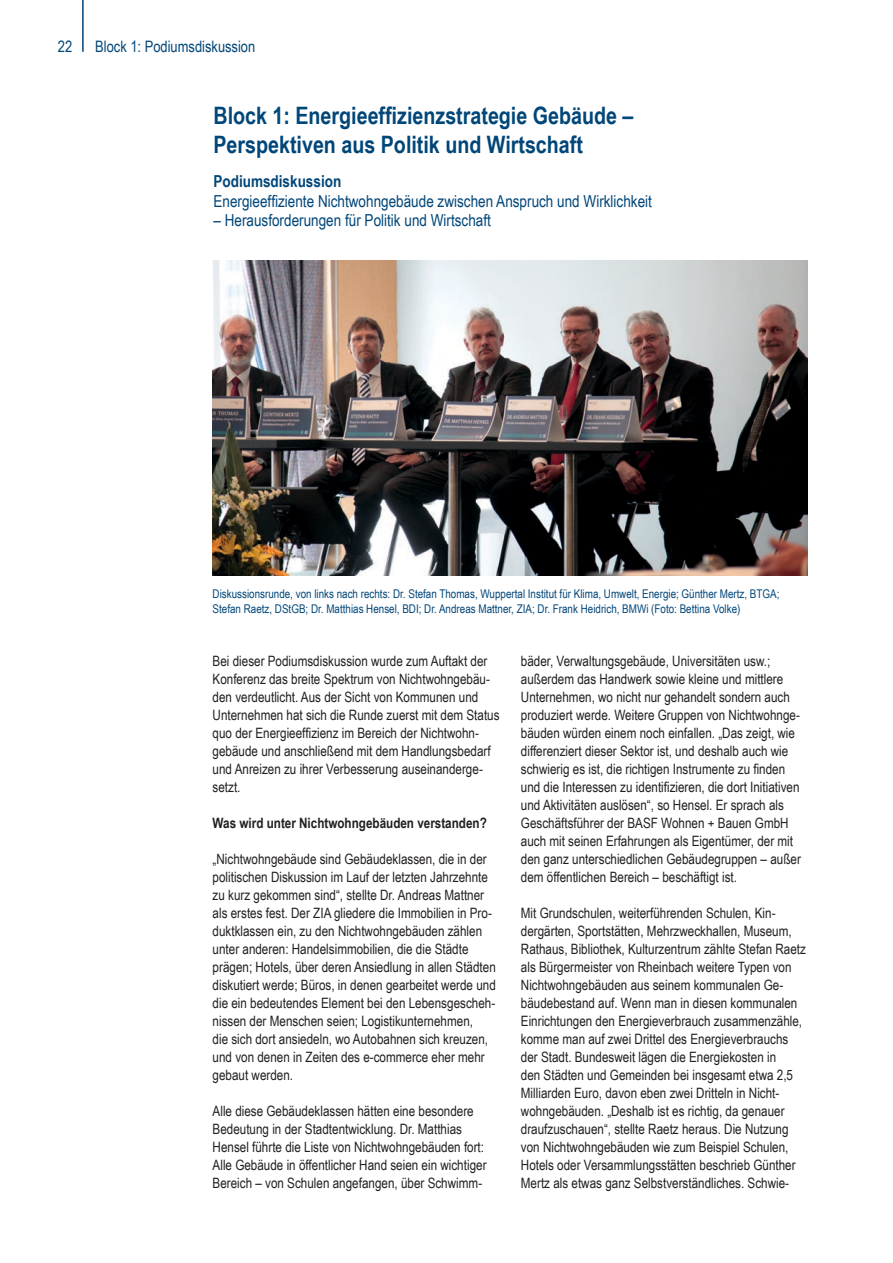
<style>
.page{position:relative;width:893px;height:1263px;background:#fff}
.page>*{position:absolute;margin:0;border:0;box-sizing:border-box;transform-origin:0 0}
.t1{font:700 24px/28.8px "Arial Narrow";color:#004679}
.t2{font:16.5px "Arial Narrow";color:#004679}
.t3{font:700 16.5px "Arial Narrow";color:#004679}
.t4{font:15.75px "Arial Narrow";color:#004679}
.t5{font:14.25px/18px "Arial Narrow";color:#231f20}
.t6{font:700 14.25px "Arial Narrow";color:#231f20}
.t7{font:12px/15px "Arial Narrow";color:#004679}
</style>
<div class="page">
<hr style="left:82px;top:0;width:2px;height:52px;background:#004679">
<img style="left:213px;top:260px;width:595px;height:316px">
<p class="t4" style="left:58px;top:34px;width:16px">22</p>
<p class="t4" style="left:95px;top:34px;width:162px">Block 1: Podiumsdiskussion</p>
<p class="t1" style="left:213px;top:100px;width:422px">Block 1: Energieeffizienzstrategie Gebäude –<br>Perspektiven aus Politik und Wirtschaft</p>
<p class="t3" style="left:213px;top:168px;width:129px">Podiumsdiskussion</p>
<p class="t2" style="left:213px;top:189px;width:440px">Energieeffiziente Nichtwohngebäude zwischen Anspruch und Wirklichkeit</p>
<p class="t2" style="left:213px;top:208px;width:279px">– Herausforderungen für Politik und Wirtschaft</p>
<p class="t7" style="left:213px;top:586px;width:568px">Diskussionsrunde, von links nach rechts: Dr. Stefan Thomas, Wuppertal Institut für Klima, Umwelt, Energie; Günther Mertz, BTGA;<br>Stefan Raetz, DStGB; Dr. Matthias Hensel, BDI; Dr. Andreas Mattner, ZIA; Dr. Frank Heidrich, BMWi (Foto: Bettina Volke)</p>
<p class="t5" style="left:213px;top:651px;width:289px">Bei dieser Podiumsdiskussion wurde zum Auftakt der Konferenz das breite Spektrum von Nichtwohngebäu&shy;den verdeutlicht. Aus der Sicht von Kommunen und Unternehmen hat sich die Runde zuerst mit dem Status quo der Energieeffizienz im Bereich der Nichtwohn&shy;gebäude und anschließend mit dem Handlungsbedarf und Anreizen zu ihrer Verbesserung auseinanderge&shy;setzt.</p>
<p class="t6" style="left:213px;top:812px;width:276px">Was wird unter Nichtwohngebäuden verstanden?</p>
<p class="t5" style="left:213px;top:849px;width:285px">„Nichtwohngebäude sind Gebäudeklassen, die in der politischen Diskussion im Lauf der letzten Jahrzehnte zu kurz gekommen sind“, stellte Dr. Andreas Mattner als erstes fest. Der ZIA gliedere die Immobilien in Pro&shy;duktklassen ein, zu den Nichtwohngebäuden zählen unter anderen: Handelsimmobilien, die die Städte prägen; Hotels, über deren Ansiedlung in allen Städten diskutiert werde; Büros, in denen gearbeitet werde und die ein bedeutendes Element bei den Lebensgescheh&shy;nissen der Menschen seien; Logistikunternehmen,<br>die sich dort ansiedeln, wo Autobahnen sich kreuzen, und von denen in Zeiten des e-commerce eher mehr</p>
<p class="t5" style="left:213px;top:1065px;width:82px">gebaut werden.</p>
<p class="t5" style="left:213px;top:1101px;width:275px">Alle diese Gebäudeklassen hätten eine besondere Bedeutung in der Stadtentwicklung. Dr. Matthias Hensel führte die Liste von Nichtwohngebäuden fort:<br>Alle Gebäude in öffentlicher Hand seien ein wichtiger Bereich – von Schulen angefangen, über Schwimm-</p>
<p class="t5" style="left:521px;top:651px;width:281px">bäder, Verwaltungsgebäude, Universitäten usw.; außerdem das Handwerk sowie kleine und mittlere Unternehmen, wo nicht nur gehandelt sondern auch produziert werde. Weitere Gruppen von Nichtwohnge&shy;bäuden würden einem noch einfallen. „Das zeigt, wie differenziert dieser Sektor ist, und deshalb auch wie schwierig es ist, die richtigen Instrumente zu finden und die Interessen zu identifizieren, die dort Initiativen und Aktivitäten auslösen“, so Hensel. Er sprach als Geschäftsführer der BASF Wohnen + Bauen GmbH auch mit seinen Erfahrungen als Eigentümer, der mit den ganz unterschiedlichen Gebäudegruppen – außer dem öffentlichen Bereich – beschäftigt ist.</p>
<p class="t5" style="left:521px;top:903px;width:287px">Mit Grundschulen, weiterführenden Schulen, Kin&shy;dergärten, Sportstätten, Mehrzweckhallen, Museum, Rathaus, Bibliothek, Kulturzentrum zählte Stefan Raetz als Bürgermeister von Rheinbach weitere Typen von Nichtwohngebäuden aus seinem kommunalen Ge&shy;bäudebestand auf. Wenn man in diesen kommunalen Einrichtungen den Energieverbrauch zusammenzähle, komme man auf zwei Drittel des Energieverbrauchs der Stadt. Bundesweit lägen die Energiekosten in<br>den Städten und Gemeinden bei insgesamt etwa 2,5<br>Milliarden Euro, davon eben zwei Dritteln in Nicht&shy;wohngebäuden. „Deshalb ist es richtig, da genauer draufzuschauen“, stellte Raetz heraus. Die Nutzung von Nichtwohngebäuden wie zum Beispiel Schulen, Hotels oder Versammlungsstätten beschrieb Günther Mertz als etwas ganz Selbstverständliches. Schwie-</p>
</div>
